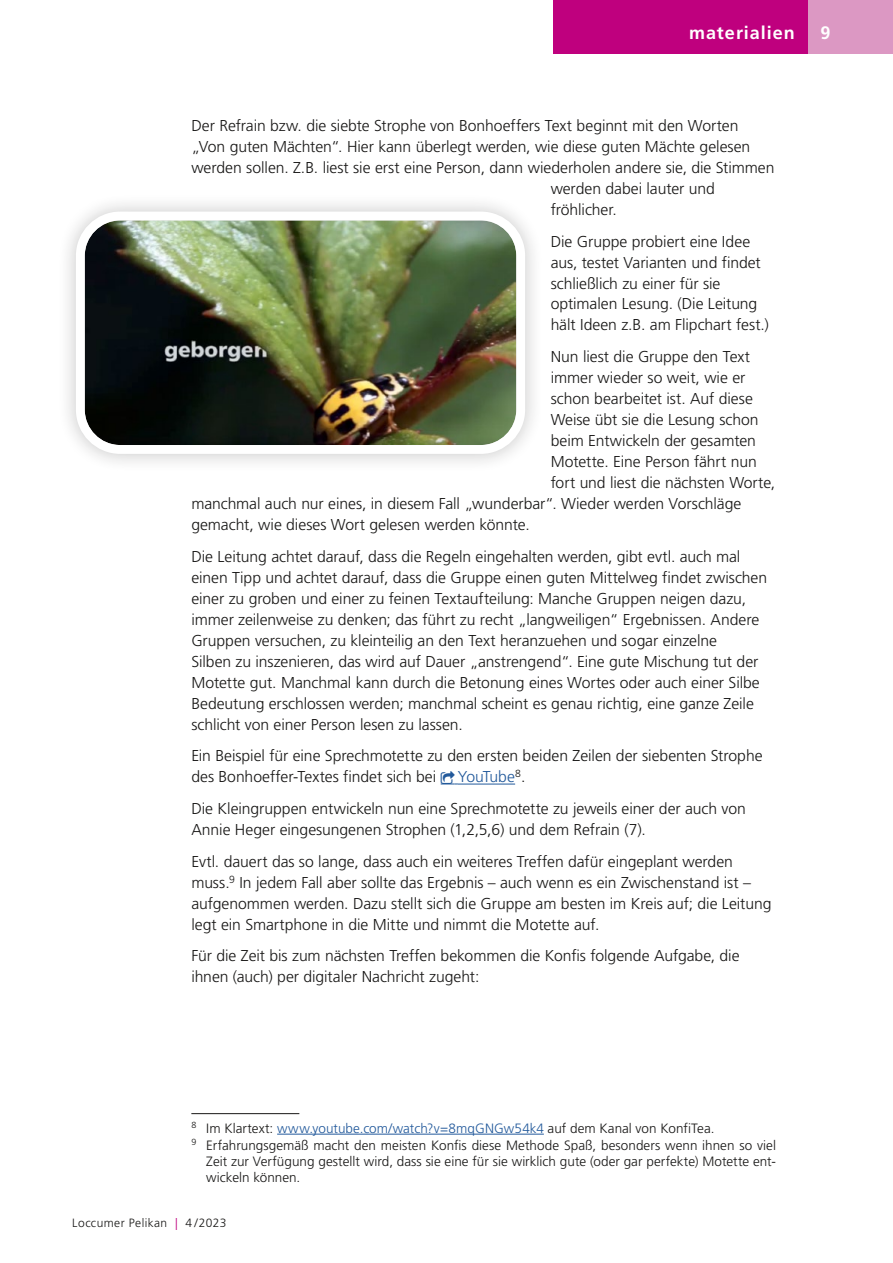
<style>
.page{position:relative;width:893px;height:1263px;background:#fff}
.page>*{position:absolute;margin:0;border:0;box-sizing:border-box;transform-origin:0 0}
.t1{font:700 18px "Frutiger LT Pro";letter-spacing:.055em;color:#fff}
.t2{font:300 15.75px/21px "Frutiger LT Pro";letter-spacing:-.005em;color:#181716}
.t3{font:300 13.5px "Frutiger LT Pro";letter-spacing:.005em;color:#181716}
.t4{font:300 13.5px "Frutiger LT Pro";letter-spacing:.005em;color:#22599b}
.t5{font:300 12px "Frutiger LT Pro";letter-spacing:.035em;color:#181716}
.s1{color:#22599b}
.s2{color:#181716}
.s3{color:#bf007e}
</style>
<div class="page">
<div style="left:553px;top:0;width:259px;height:54px;background:#bf007e"></div>
<div style="left:808px;top:0;width:85px;height:54px;background:#dc98c3"></div>
<hr style="left:458px;top:784px;width:57px;height:1px;background:#22599b">
<hr style="left:191px;top:1113px;width:108px;height:1px;background:#181716">
<hr style="left:277px;top:1134px;width:267px;height:1px;background:#22599b">
<div style="left:57px;top:193px;width:487px;height:280px;background:#181716;opacity:.25"></div>
<img style="left:85px;top:220px;width:431px;height:225px">
<div style="left:76px;top:212px;width:449px;height:242px;border:9px solid #fff;border-radius:40px"></div>
<svg style="left:441px;top:783px;width:17px;height:2px"></svg>
<p class="t1" style="left:689px;top:22px;width:107px">materialien</p>
<p class="t1" style="left:820px;top:22px;width:12px">9</p>
<p class="t2" style="left:191px;top:115px;width:549px">Der Refrain bzw. die siebte Strophe von Bonhoeffers Text beginnt mit den Worten</p>
<p class="t2" style="left:191px;top:136px;width:560px">„Von guten Mächten“. Hier kann überlegt werden, wie diese guten Mächte gelesen</p>
<p class="t2" style="left:191px;top:157px;width:585px">werden sollen. Z.B. liest sie erst eine Person, dann wiederholen andere sie, die Stimmen</p>
<p class="t2" style="left:551px;top:178px;width:166px">werden dabei lauter und</p>
<p class="t2" style="left:551px;top:199px;width:68px">fröhlicher.</p>
<p class="t2" style="left:551px;top:231px;width:220px">Die Gruppe probiert eine Idee aus, testet Varianten und findet schließlich zu einer für sie optimalen Lesung. (Die Leitung hält Ideen z.B. am Flipchart fest.)</p>
<p class="t2" style="left:551px;top:346px;width:201px">Nun liest die Gruppe den Text</p>
<p class="t2" style="left:551px;top:367px;width:196px">immer wieder so weit, wie er</p>
<p class="t2" style="left:551px;top:388px;width:204px">schon bearbeitet ist. Auf diese</p>
<p class="t2" style="left:551px;top:409px;width:209px">Weise übt sie die Lesung schon</p>
<p class="t2" style="left:551px;top:430px;width:207px">beim Entwickeln der gesamten</p>
<p class="t2" style="left:551px;top:451px;width:208px">Motette. Eine Person fährt nun</p>
<p class="t2" style="left:551px;top:472px;width:226px">fort und liest die nächsten Worte,</p>
<p class="t2" style="left:191px;top:493px;width:552px">manchmal auch nur eines, in diesem Fall „wunderbar“. Wieder werden Vorschläge</p>
<p class="t2" style="left:191px;top:514px;width:340px">gemacht, wie dieses Wort gelesen werden könnte.</p>
<p class="t2" style="left:191px;top:546px;width:577px">Die Leitung achtet darauf, dass die Regeln eingehalten werden, gibt evtl. auch mal einen Tipp und achtet darauf, dass die Gruppe einen guten Mittelweg findet zwischen einer zu groben und einer zu feinen Textaufteilung: Manche Gruppen neigen dazu, immer zeilenweise zu denken; das führt zu recht „langweiligen“ Ergebnissen. Andere Gruppen versuchen, zu kleinteilig an den Text heranzuehen und sogar einzelne<br>Silben zu inszenieren, das wird auf Dauer „anstrengend“. Eine gute Mischung tut der Motette gut. Manchmal kann durch die Betonung eines Wortes oder auch einer Silbe Bedeutung erschlossen werden; manchmal scheint es genau richtig, eine ganze Zeile schlicht von einer Person lesen zu lassen.</p>
<p class="t2" style="left:191px;top:745px;width:573px">Ein Beispiel für eine Sprechmotette zu den ersten beiden Zeilen der siebenten Strophe des Bonhoeffer-Textes findet sich bei</p>
<p class="t2" style="left:191px;top:761px;width:556px;line-height:31.7px;text-indent:267px"><span class="s1">YouTube</span><sup>8</sup>.<br>Die Kleingruppen entwickeln nun eine Sprechmotette zu jeweils einer der auch von</p>
<p class="t2" style="left:191px;top:814px;width:543px;line-height:31.7px">Annie Heger eingesungenen Strophen (1,2,5,6) und dem Refrain (7).<br>Evtl. dauert das so lange, dass auch ein weiteres Treffen dafür eingeplant werden</p>
<p class="t2" style="left:191px;top:872px;width:582px">muss.<sup>9</sup> In jedem Fall aber sollte das Ergebnis – auch wenn es ein Zwischenstand ist – aufgenommen werden. Dazu stellt sich die Gruppe am besten im Kreis auf; die Leitung legt ein Smartphone in die Mitte und nimmt die Motette auf.</p>
<p class="t2" style="left:191px;top:945px;width:550px">Für die Zeit bis zum nächsten Treffen bekommen die Konfis folgende Aufgabe, die ihnen (auch) per digitaler Nachricht zugeht:</p>
<p class="t4" style="left:191px;top:1120px;width:525px"><sup>8</sup> <span class="s2">Im Klartext:</span> www.youtube.com/watch?v=8mqGNGw54k4 <span class="s2">auf dem Kanal von KonfiTea.</span></p>
<p class="t3" style="left:191px;top:1137px;width:586px"><sup>9</sup> Erfahrungsgemäß macht den meisten Konfis diese Methode Spaß, besonders wenn ihnen so viel</p>
<p class="t3" style="left:206px;top:1153px;width:571px">Zeit zur Verfügung gestellt wird, dass sie eine für sie wirklich gute (oder gar perfekte) Motette ent-</p>
<p class="t3" style="left:206px;top:1170px;width:96px">wickeln können.</p>
<p class="t5" style="left:72px;top:1215px;width:156px">Loccumer Pelikan <span class="s3">|</span> 4 /2023</p>
</div>
